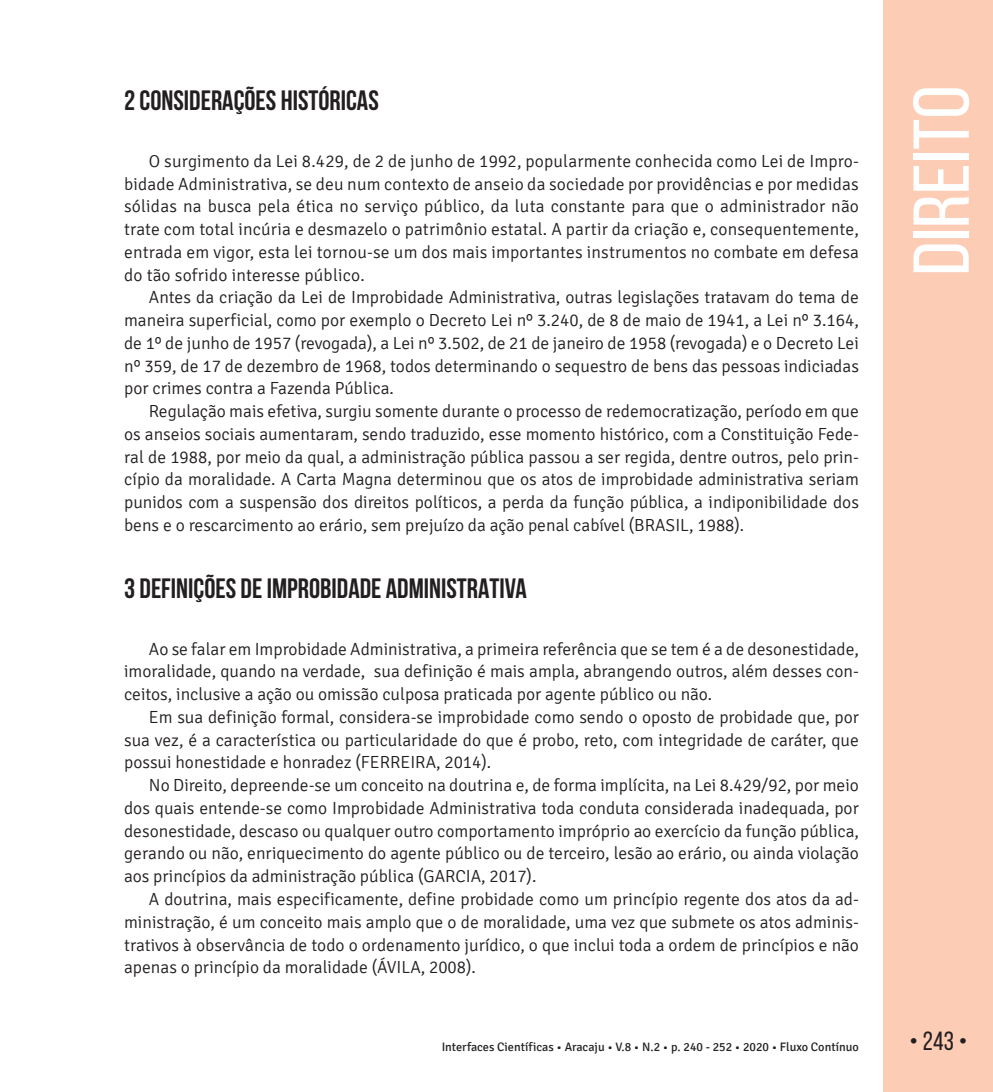
<style>
.page{position:relative;width:993px;height:1092px;background:#fff}
.page>*{position:absolute;margin:0;border:0;box-sizing:border-box;transform-origin:0 0}
.t1{font:78.75px "Bebas Neue";color:#fff;scale:1.09 1}
.t2{font:700 28px "Bebas Neue";color:#231f20}
.t3{font:26.25px "Bebas Neue";color:#231f20}
.t4{font:300 17.5px/22.8px "Signika";color:#231f20;text-align:justify}
.t5{font:12.25px "Signika";color:#231f20}
</style>
<div class="page">
<div style="left:883px;top:0;width:109px;height:1091px;background:#fcccb5"></div>
<h2 class="t2" style="left:124px;top:85px;width:256px">2 CONSIDERAÇÕES HISTÓRICAS</h2>
<p class="t4" style="left:124px;top:150px;width:736px;text-indent:25px">O surgimento da Lei 8.429, de 2 de junho de 1992, popularmente conhecida como Lei de Impro&shy;bidade Administrativa, se deu num contexto de anseio da sociedade por providências e por medidas sólidas na busca pela ética no serviço público, da luta constante para que o administrador não trate com total incúria e desmazelo o patrimônio estatal. A partir da criação e, consequentemente, entrada em vigor, esta lei tornou-se um dos mais importantes instrumentos no combate em defesa do tão sofrido interesse público.</p>
<p class="t4" style="left:124px;top:286px;width:736px;text-indent:25px">Antes da criação da Lei de Improbidade Administrativa, outras legislações tratavam do tema de maneira superficial, como por exemplo o Decreto Lei nº 3.240, de 8 de maio de 1941, a Lei nº 3.164, de 1º de junho de 1957 (revogada), a Lei nº 3.502, de 21 de janeiro de 1958 (revogada) e o Decreto Lei nº 359, de 17 de dezembro de 1968, todos determinando o sequestro de bens das pessoas indiciadas por crimes contra a Fazenda Pública.</p>
<p class="t4" style="left:124px;top:400px;width:736px;text-indent:25px">Regulação mais efetiva, surgiu somente durante o processo de redemocratização, período em que os anseios sociais aumentaram, sendo traduzido, esse momento histórico, com a Constituição Fede&shy;ral de 1988, por meio da qual, a administração pública passou a ser regida, dentre outros, pelo prin&shy;cípio da moralidade. A Carta Magna determinou que os atos de improbidade administrativa seriam punidos com a suspensão dos direitos políticos, a perda da função pública, a indiponibilidade dos bens e o rescarcimento ao erário, sem prejuízo da ação penal cabível (BRASIL, 1988).</p>
<h2 class="t2" style="left:124px;top:573px;width:404px">3 DEFINIÇÕES DE IMPROBIDADE ADMINISTRATIVA</h2>
<p class="t4" style="left:124px;top:637px;width:736px;text-indent:25px">Ao se falar em Improbidade Administrativa, a primeira referência que se tem é a de desonestidade, imoralidade, quando na verdade, sua definição é mais ampla, abrangendo outros, além desses con&shy;ceitos, inclusive a ação ou omissão culposa praticada por agente público ou não.</p>
<p class="t4" style="left:124px;top:706px;width:736px;text-indent:25px">Em sua definição formal, considera-se improbidade como sendo o oposto de probidade que, por sua vez, é a característica ou particularidade do que é probo, reto, com integridade de caráter, que possui honestidade e honradez (FERREIRA, 2014).</p>
<p class="t4" style="left:124px;top:774px;width:736px;text-indent:25px">No Direito, depreende-se um conceito na doutrina e, de forma implícita, na Lei 8.429/92, por meio dos quais entende-se como Improbidade Administrativa toda conduta considerada inadequada, por desonestidade, descaso ou qualquer outro comportamento impróprio ao exercício da função pública, gerando ou não, enriquecimento do agente público ou de terceiro, lesão ao erário, ou ainda violação aos princípios da administração pública (GARCIA, 2017).</p>
<p class="t4" style="left:124px;top:888px;width:736px;text-indent:25px">A doutrina, mais especificamente, define probidade como um princípio regente dos atos da ad&shy;ministração, é um conceito mais amplo que o de moralidade, uma vez que submete os atos adminis&shy;trativos à observância de todo o ordenamento jurídico, o que inclui toda a ordem de princípios e não apenas o princípio da moralidade (ÁVILA, 2008).</p>
<h1 class="t1" style="left:898px;top:275px;width:176px;rotate:-90deg">Direito</h1>
<p class="t5" style="left:441px;top:1040px;width:418px">Interfaces Científicas • Aracaju • V.8 • N.2 • p. 240 - 252 • 2020 • Fluxo Contínuo</p>
<h3 class="t3" style="left:909px;top:1026px;width:59px">• 243 •</h3>
</div>
